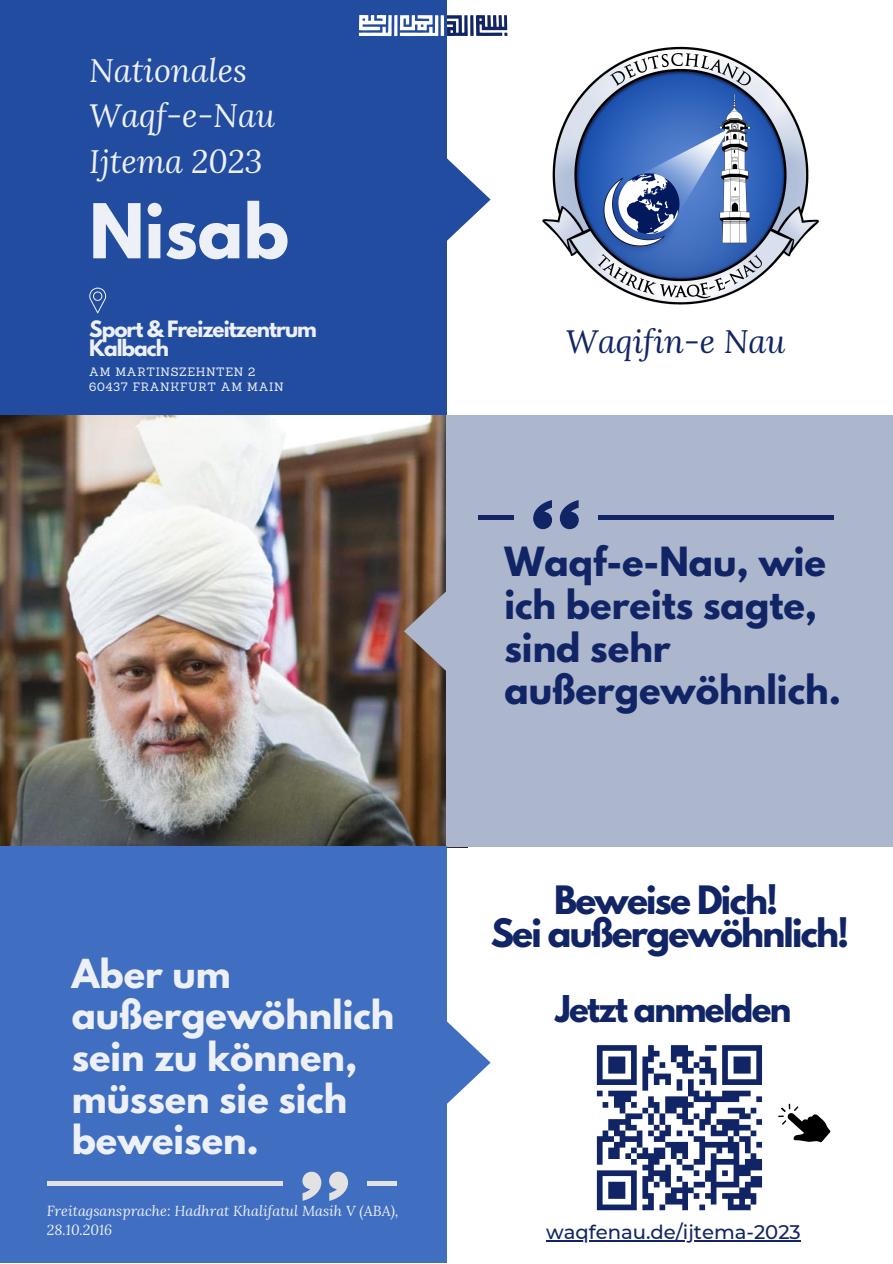
<style>
.page{position:relative;width:893px;height:1264px;background:#fff}
.page>*{position:absolute;margin:0;border:0;box-sizing:border-box;transform-origin:0 0}
.t1{font:700 66.9px "League Spartan";color:#edf0f6}
.t2{font:700 35.55px/42.8px "League Spartan";color:#112566}
.t3{font:700 35.4px/41.5px "League Spartan";color:#edf0f6}
.t4{font:700 34.65px "League Spartan";letter-spacing:-.05em;color:#112566}
.t5{font:700 32.7px "League Spartan";letter-spacing:-.05em;color:#112566}
.t6{font:italic 32.4px/45.6px "Lora";color:#edf0f6}
.t7{font:italic 32.4px "Lora";color:#112566}
.t8{font:700 19.95px/18.9px "League Spartan";letter-spacing:-.05em;color:#edf0f6}
.t9{font:500 19.65px "Montserrat";color:#112566}
.t10{font:italic 14.4px/19px "Lora";color:#edf0f6}
.t11{font:11.85px "Sanchez";letter-spacing:.05em;color:#edf0f6}
</style>
<div class="page">
<img style="left:0;top:415px;width:467px;height:432px">
<div style="left:0;top:0;width:446px;height:415px;background:#214ca0"></div>
<svg style="left:446px;top:154px;width:44px;height:91px"></svg>
<div style="left:446px;top:415px;width:446px;height:431px;background:#acb7cd"></div>
<svg style="left:404px;top:585px;width:42px;height:92px;background:#8b7c76"></svg>
<div style="left:0;top:846px;width:446px;height:416px;background:#406ec0"></div>
<svg style="left:446px;top:1016px;width:44px;height:92px"></svg>
<img style="left:542px;top:46px;width:277px;height:259px">
<svg style="left:596px;top:1045px;width:166px;height:166px"></svg>
<svg style="left:560px;top:500px;width:18px;height:29px"></svg>
<svg style="left:533px;top:500px;width:19px;height:29px"></svg>
<div style="left:478px;top:514px;width:35px;height:5px;background:#112566"></div>
<div style="left:598px;top:514px;width:236px;height:5px;background:#112566"></div>
<svg style="left:302px;top:1171px;width:19px;height:29px"></svg>
<svg style="left:329px;top:1171px;width:19px;height:29px"></svg>
<div style="left:367px;top:1181px;width:29px;height:5px;background:#e2e2e2"></div>
<div style="left:47px;top:1181px;width:236px;height:5px;background:#e2e2e2"></div>
<hr style="left:546px;top:1239px;width:254px;height:2px;background:#112566">
<svg style="left:359px;top:15px;width:148px;height:21px"></svg>
<svg style="left:778px;top:1103px;width:53px;height:40px"></svg>
<svg style="left:89px;top:287px;width:17px;height:26px"></svg>
<p class="t6" style="left:89px;top:46px;width:187px">Nationales<br>Waqf-e-Nau<br>Ijtema 2023</p>
<p class="t1" style="left:89px;top:198px;width:201px">Nisab</p>
<p class="t8" style="left:89px;top:322px;width:229px">Sport &amp; Freizeitzentrum<br>Kalbach</p>
<p class="t11" style="left:89px;top:364px;width:168px">AM MARTINSZEHNTEN 2</p>
<p class="t11" style="left:89px;top:379px;width:196px">60437 FRANKFURT AM MAIN</p>
<p class="t3" style="left:72px;top:957px;width:324px">Aber um außergewöhnlich sein zu können, müssen sie sich beweisen.</p>
<p class="t10" style="left:47px;top:1200px;width:353px">Freitagsansprache: Hadhrat Khalifatul Masih V (ABA),<br>28.10.2016</p>
<p class="t7" style="left:566px;top:319px;width:221px">Waqifin-e Nau</p>
<p class="t2" style="left:504px;top:545px;width:338px">Waqf-e-Nau, wie ich bereits sagte, sind sehr außergewöhnlich.</p>
<p class="t4" style="left:554px;top:883px;width:226px">Beweise Dich!</p>
<p class="t4" style="left:490px;top:915px;width:360px">Sei außergewöhnlich!</p>
<p class="t5" style="left:555px;top:992px;width:237px">Jetzt anmelden</p>
<p class="t9" style="left:546px;top:1219px;width:256px">waqfenau.de/ijtema-2023</p>
</div>
